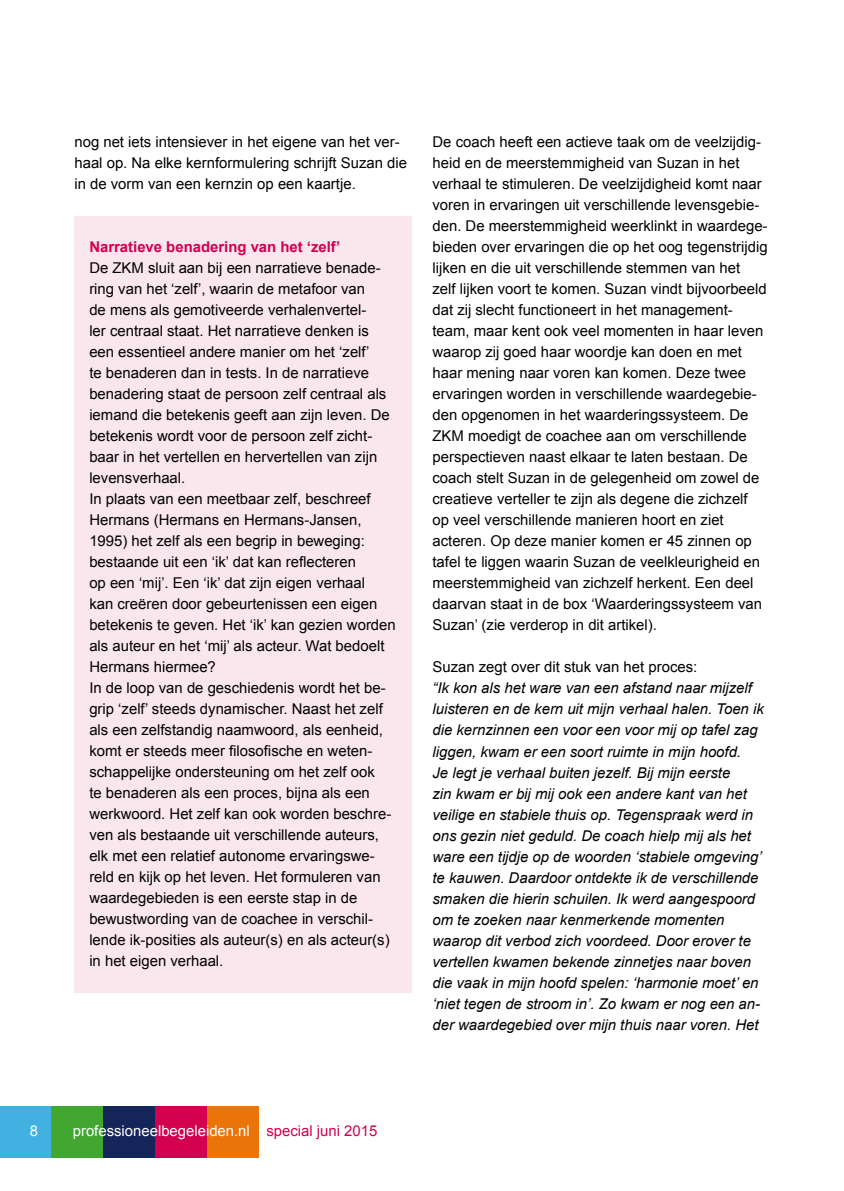
<style>
.page{position:relative;width:844px;height:1191px;background:#fff}
.page>*{position:absolute;margin:0;border:0;box-sizing:border-box;transform-origin:0 0}
.t1{font:14.88px/21px "Arial";color:#000}
.t2{font:italic 14.88px/21px "Arial";color:#000}
.t3{font:14.88px "Arial";color:#fff}
.t4{font:700 14.88px "Arial";color:#d2004f}
.s1{color:#d3004f}
</style>
<div class="page">
<div style="left:0;top:1105px;width:52px;height:52px;background:#41b1e1"></div>
<div style="left:207px;top:1105px;width:51px;height:52px;background:#eb7408"></div>
<div style="left:155px;top:1105px;width:52px;height:52px;background:#d3004f"></div>
<div style="left:103px;top:1105px;width:52px;height:52px;background:#14255a"></div>
<div style="left:52px;top:1105px;width:51px;height:52px;background:#41a731"></div>
<div style="left:74px;top:216px;width:337px;height:776px;background:#fae6ed"></div>
<p class="t1" style="left:74px;top:131px;width:334px">nog net iets intensiever in het eigene van het ver&shy;haal op. Na elke kernformulering schrijft Suzan die in de vorm van een kernzin op een kaartje.</p>
<p class="t4" style="left:89px;top:237px;width:252px">Narratieve benadering van het ‘zelf’</p>
<p class="t1" style="left:89px;top:257px;width:308px">De ZKM sluit aan bij een narratieve benade&shy;ring van het ‘zelf’, waarin de metafoor van<br>de mens als gemotiveerde verhalenvertel-<br>ler centraal staat. Het narratieve denken is een essentieel andere manier om het ‘zelf’<br>te benaderen dan in tests. In de narratieve benadering staat de persoon zelf centraal als iemand die betekenis geeft aan zijn leven. De betekenis wordt voor de persoon zelf zicht&shy;baar in het vertellen en hervertellen van zijn levensverhaal.<br>In plaats van een meetbaar zelf, beschreef Hermans (Hermans en Hermans-Jansen, 1995) het zelf als een begrip in beweging: bestaande uit een ‘ik’ dat kan reflecteren<br>op een ‘mij’. Een ‘ik’ dat zijn eigen verhaal<br>kan creëren door gebeurtenissen een eigen betekenis te geven. Het ‘ik’ kan gezien worden als auteur en het ‘mij’ als acteur. Wat bedoelt Hermans hiermee?<br>In de loop van de geschiedenis wordt het be&shy;grip ‘zelf’ steeds dynamischer. Naast het zelf als een zelfstandig naamwoord, als eenheid, komt er steeds meer filosofische en weten&shy;schappelijke ondersteuning om het zelf ook<br>te benaderen als een proces, bijna als een werkwoord. Het zelf kan ook worden beschre&shy;ven als bestaande uit verschillende auteurs, elk met een relatief autonome ervaringswe&shy;reld en kijk op het leven. Het formuleren van waardegebieden is een eerste stap in de bewustwording van de coachee in verschil&shy;lende ik-posities als auteur(s) en als acteur(s) in het eigen verhaal.</p>
<p class="t1" style="left:432px;top:132px;width:336px">De coach heeft een actieve taak om de veelzijdig&shy;heid en de meerstemmigheid van Suzan in het verhaal te stimuleren. De veelzijdigheid komt naar voren in ervaringen uit verschillende levensgebie&shy;den. De meerstemmigheid weerklinkt in waardege&shy;bieden over ervaringen die op het oog tegenstrijdig lijken en die uit verschillende stemmen van het<br>zelf lijken voort te komen. Suzan vindt bijvoorbeeld dat zij slecht functioneert in het management&shy;team, maar kent ook veel momenten in haar leven waarop zij goed haar woordje kan doen en met haar mening naar voren kan komen. Deze twee ervaringen worden in verschillende waardegebie&shy;den opgenomen in het waarderingssysteem. De ZKM moedigt de coachee aan om verschillende perspectieven naast elkaar te laten bestaan. De coach stelt Suzan in de gelegenheid om zowel de creatieve verteller te zijn als degene die zichzelf op veel verschillende manieren hoort en ziet acteren. Op deze manier komen er 45 zinnen op tafel te liggen waarin Suzan de veelkleurigheid en meerstemmigheid van zichzelf herkent. Een deel daarvan staat in de box ‘Waarderingssysteem van Suzan’ (zie verderop in dit artikel).</p>
<p class="t1" style="left:432px;top:657px;width:266px">Suzan zegt over dit stuk van het proces:</p>
<p class="t2" style="left:432px;top:678px;width:333px">“Ik kon als het ware van een afstand naar mijzelf luisteren en de kern uit mijn verhaal halen. Toen ik die kernzinnen een voor een voor mij op tafel zag liggen, kwam er een soort ruimte in mijn hoofd.<br>Je legt je verhaal buiten jezelf. Bij mijn eerste<br>zin kwam er bij mij ook een andere kant van het veilige en stabiele thuis op. Tegenspraak werd in ons gezin niet geduld. De coach hielp mij als het ware een tijdje op de woorden ‘stabiele omgeving’ te kauwen. Daardoor ontdekte ik de verschillende smaken die hierin schuilen. Ik werd aangespoord om te zoeken naar kenmerkende momenten waarop dit verbod zich voordeed. Door erover te vertellen kwamen bekende zinnetjes naar boven die vaak in mijn hoofd spelen: ‘harmonie moet’ en ‘niet tegen de stroom in’. Zo kwam er nog een an&shy;der waardegebied over mijn thuis naar voren. Het</p>
<p class="t3" style="left:30px;top:1120px;width:10px">8</p>
<p class="t3" style="left:73px;top:1121px;width:306px">professioneelbegeleiden.nl <span class="s1">special juni 2015</span></p>
</div>
